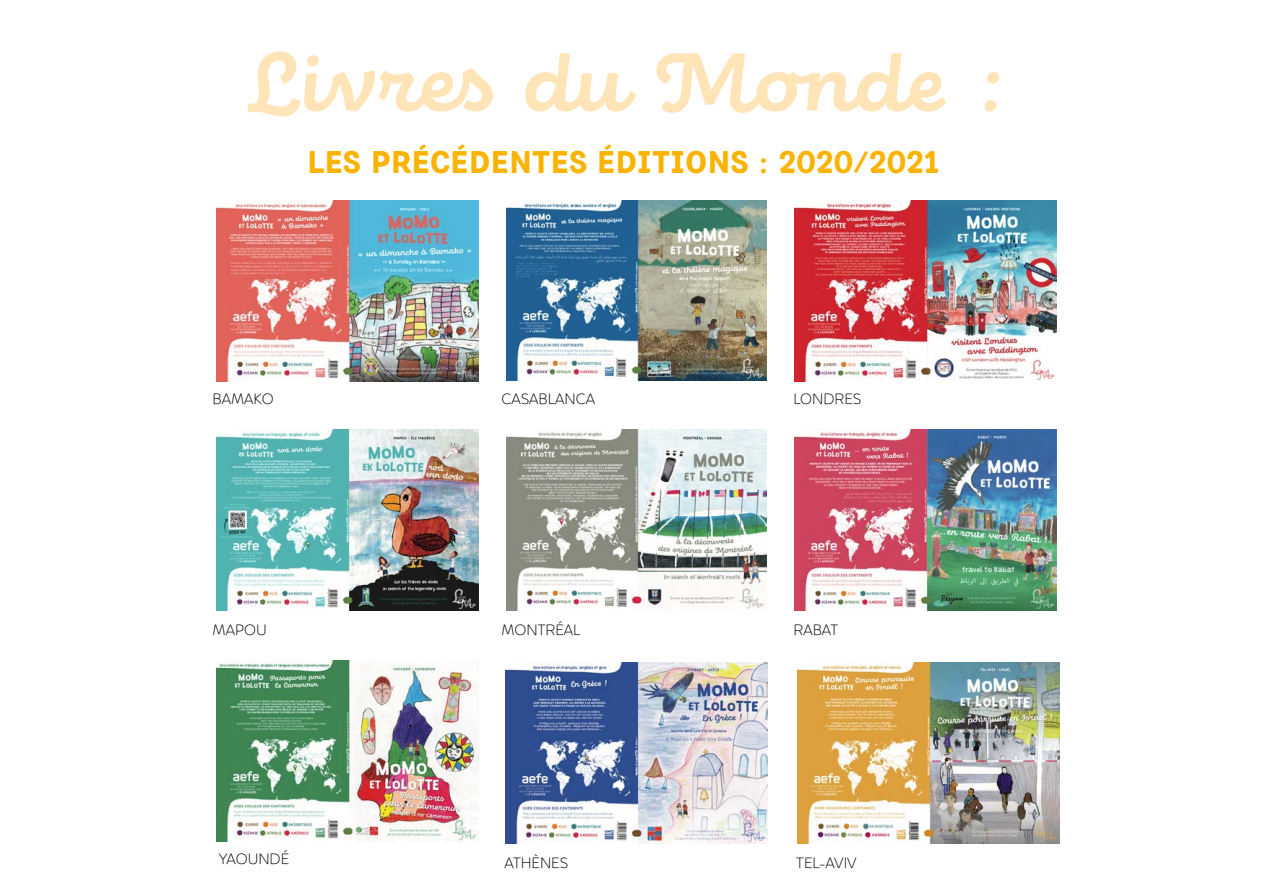
<style>
.page{position:relative;width:1263px;height:893px;background:#fff}
.page>*{position:absolute;margin:0;border:0;box-sizing:border-box;transform-origin:0 0}
.t1{font:700 83.4px "Eldwin Script";color:#ffe4b7}
.t2{font:800 31.95px "Eldwin Capitals";color:#fab300}
.t3{font:15px "Aromatica";color:#000}
</style>
<div class="page">
<img style="left:217px;top:200px;width:261px;height:181px">
<img style="left:506px;top:200px;width:261px;height:181px">
<img style="left:794px;top:200px;width:262px;height:181px">
<img style="left:217px;top:660px;width:261px;height:181px">
<img style="left:217px;top:429px;width:261px;height:181px">
<img style="left:506px;top:429px;width:261px;height:181px">
<img style="left:794px;top:429px;width:262px;height:181px">
<img style="left:505px;top:662px;width:262px;height:181px">
<img style="left:797px;top:662px;width:262px;height:181px">
<h1 class="t1" style="left:246px;top:36px;width:770px">Livres du Monde :</h1>
<h2 class="t2" style="left:307px;top:144px;width:633px">LES PRÉCÉDENTES ÉDITIONS : 2020/2021</h2>
<p class="t3" style="left:213px;top:389px;width:63px">BAMAKO</p>
<p class="t3" style="left:501px;top:389px;width:95px">CASABLANCA</p>
<p class="t3" style="left:793px;top:389px;width:70px">LONDRES</p>
<p class="t3" style="left:213px;top:621px;width:56px">MAPOU</p>
<p class="t3" style="left:501px;top:621px;width:81px">MONTRÉAL</p>
<p class="t3" style="left:793px;top:620px;width:46px">RABAT</p>
<p class="t3" style="left:219px;top:849px;width:72px">YAOUNDÉ</p>
<p class="t3" style="left:504px;top:853px;width:65px">ATHÈNES</p>
<p class="t3" style="left:796px;top:853px;width:62px">TEL-AVIV</p>
</div>
